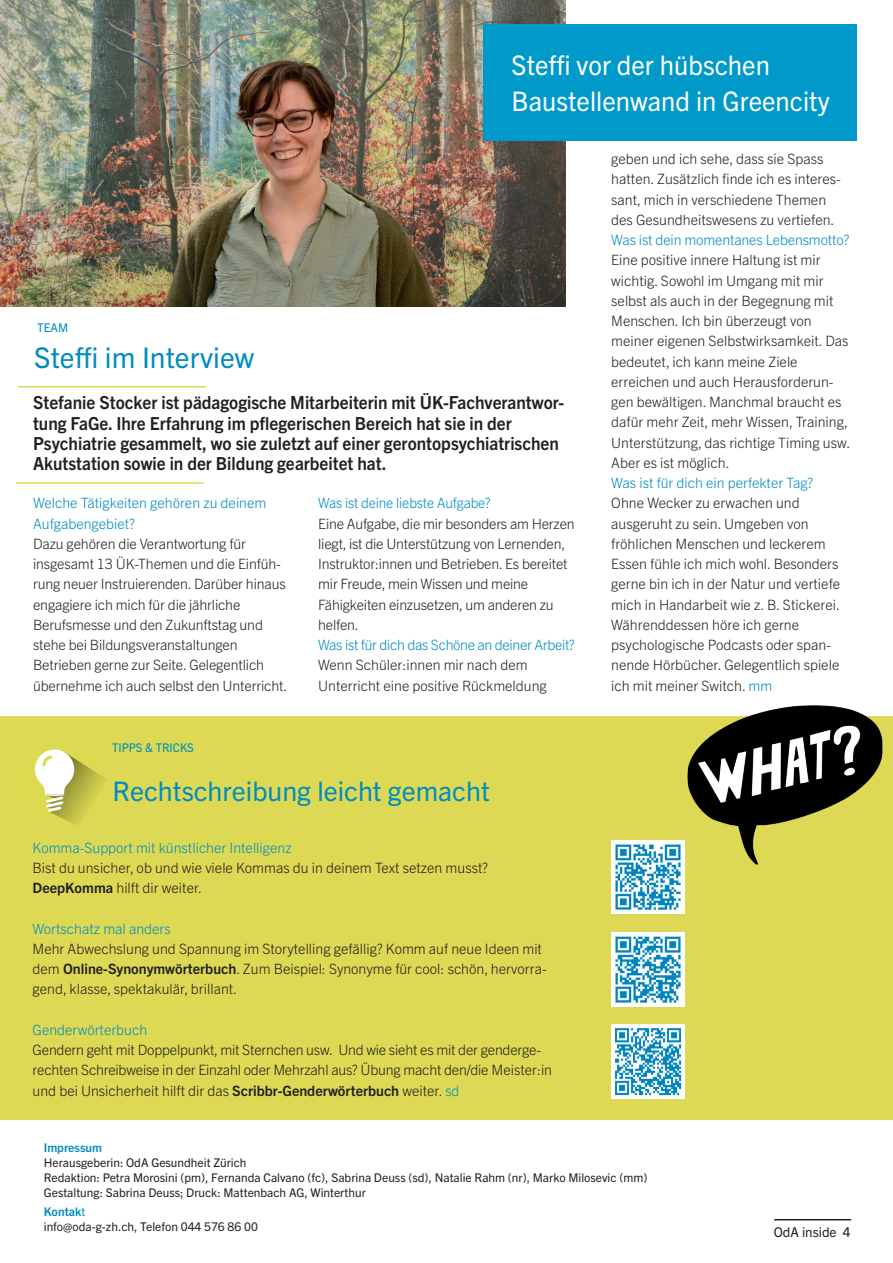
<style>
.page{position:relative;width:893px;height:1263px;background:#fff}
.page>*{position:absolute;margin:0;border:0;box-sizing:border-box;transform-origin:0 0}
.t1{font:28.5px "Trade Gothic Next LT Pro";color:#008cc0}
.t2{font:27px "Trade Gothic Next LT Pro";color:#fff;scale:.96 1}
.t3{font:27px "Trade Gothic Next LT Pro";color:#008cc0}
.Grundtext{font:700 18px/20.2px "Trade Gothic Next LT Pro";color:#231f20;scale:.95 1}
.t4{font:300 14.25px/20.2px "Trade Gothic Next LT Pro";color:#231f20}
.t5{font:300 14.25px/20.2px "Trade Gothic Next LT Pro";color:#008cc0}
.t6{font:300 14.25px "Trade Gothic Next LT Pro";letter-spacing:-.025em;color:#008cc0}
.t7{font:13.5px "Trade Gothic Next LT Pro";color:#231f20}
.t8{font:12px/15px "Trade Gothic Next LT Pro";color:#231f20}
.t9{font:700 12px "Trade Gothic Next LT Pro";color:#008cc0}
.t10{font:12px "Trade Gothic Next LT Pro";color:#008cc0;scale:.96 1}
.t11{font:12px "Trade Gothic Next LT Pro";color:#008cc0}
.s1{color:#008cc0}
.s2{font-weight:700}
.s3{font-weight:400}
</style>
<div class="page">
<div style="left:0;top:716px;width:893px;height:403px;background:#ddd954"></div>
<hr style="left:18px;top:386px;width:188px;height:1px;background:#dcda51">
<hr style="left:16px;top:482px;width:188px;height:2px;background:#dcda51">
<svg style="left:35px;top:749px;width:70px;height:76px"></svg>
<img style="left:0;top:0;width:565px;height:307px">
<div style="left:483px;top:24px;width:373px;height:117px;background:#009aca"></div>
<img style="left:611px;top:840px;width:74px;height:74px">
<img style="left:611px;top:933px;width:74px;height:73px">
<img style="left:611px;top:1024px;width:74px;height:74px">
<img style="left:688px;top:705px;width:194px;height:159px">
<hr style="left:774px;top:1219px;width:77px;height:1px;background:#231f20">
<p class="t2" style="left:512px;top:46px;width:271px">Steffi vor der hübschen</p>
<p class="t2" style="left:512px;top:82px;width:333px">Baustellenwand in Greencity</p>
<p class="t11" style="left:37px;top:319px;width:33px">TEAM</p>
<p class="t1" style="left:34px;top:338px;width:222px">Steffi im Interview</p>
<p class="Grundtext" style="left:33px;top:391px;width:561px">Stefanie Stocker ist pädagogische Mitarbeiterin mit ÜK-Fachverantwor&shy;tung FaGe. Ihre Erfahrung im pflegerischen Bereich hat sie in der Psychiatrie gesammelt, wo sie zuletzt auf einer gerontopsychiatrischen Akutstation sowie in der Bildung gearbeitet hat.</p>
<p class="t5" style="left:33px;top:492px;width:235px">Welche Tätigkeiten gehören zu deinem<br>Aufgabengebiet?</p>
<p class="t4" style="left:33px;top:533px;width:256px">Dazu gehören die Verantwortung für insgesamt 13 ÜK-Themen und die Einfüh&shy;rung neuer Instruierenden. Darüber hinaus engagiere ich mich für die jährliche Berufsmesse und den Zukunftstag und stehe bei Bildungsveranstaltungen Betrieben gerne zur Seite. Gelegentlich übernehme ich auch selbst den Unterricht.</p>
<p class="t10" style="left:112px;top:739px;width:87px">TIPPS &amp; TRICKS</p>
<p class="t5" style="left:318px;top:492px;width:174px">Was ist deine liebste Aufgabe?</p>
<p class="t4" style="left:318px;top:512px;width:258px">Eine Aufgabe, die mir besonders am Herzen liegt, ist die Unterstützung von Lernenden, Instruktor:innen und Betrieben. Es bereitet mir Freude, mein Wissen und meine Fähigkeiten einzusetzen, um anderen zu helfen.</p>
<p class="t6" style="left:318px;top:635px;width:258px">Was ist für dich das Schöne an deiner Arbeit?</p>
<p class="t4" style="left:318px;top:654px;width:230px">Wenn Schüler:innen mir nach dem<br>Unterricht eine positive Rückmeldung</p>
<p class="t3" style="left:113px;top:772px;width:379px">Rechtschreibung leicht gemacht</p>
<p class="t4" style="left:33px;top:836px;width:457px"><span class="s1">Komma-Support mit künstlicher Intelligenz<br></span>Bist du unsicher, ob und wie viele Kommas du in deinem Text setzen musst?<br><span class="s2">DeepKomma</span> hilft dir weiter.</p>
<p class="t5" style="left:33px;top:917px;width:140px">Wortschatz mal anders</p>
<p class="t4" style="left:33px;top:938px;width:516px">Mehr Abwechslung und Spannung im Storytelling gefällig? Komm auf neue Ideen mit dem <span class="s2">Online-Synonymwörterbuch</span>. Zum Beispiel: Synonyme für cool: schön, hervorra&shy;gend, klasse, spektakulär, brillant.</p>
<p class="t5" style="left:33px;top:1019px;width:116px">Genderwörterbuch</p>
<p class="t4" style="left:33px;top:1039px;width:521px">Gendern geht mit Doppelpunkt, mit Sternchen usw. Und wie sieht es mit der genderge&shy;rechten Schreibweise in der Einzahl oder Mehrzahl aus? Übung macht den/die Meister:in und bei Unsicherheit hilft dir das <span class="s2">Scribbr-Genderwörterbuch</span> weiter. <span class="s1">sd</span></p>
<p class="t4" style="left:611px;top:148px;width:231px">geben und ich sehe, dass sie Spass hatten. Zusätzlich finde ich es interes&shy;sant, mich in verschiedene Themen des Gesundheitswesens zu vertiefen.</p>
<p class="t5" style="left:611px;top:229px;width:240px">Was ist dein momentanes Lebensmotto?</p>
<p class="t4" style="left:611px;top:249px;width:241px">Eine positive innere Haltung ist mir wichtig. Sowohl im Umgang mit mir selbst als auch in der Begegnung mit Menschen. Ich bin überzeugt von meiner eigenen Selbstwirksamkeit. Das bedeutet, ich kann meine Ziele erreichen und auch Herausforderun&shy;gen bewältigen. Manchmal braucht es dafür mehr Zeit, mehr Wissen, Training, Unterstützung, das richtige Timing usw.<br>Aber es ist möglich.</p>
<p class="t5" style="left:611px;top:472px;width:204px">Was ist für dich ein perfekter Tag?</p>
<p class="t4" style="left:611px;top:492px;width:230px">Ohne Wecker zu erwachen und ausgeruht zu sein. Umgeben von fröhlichen Menschen und leckerem Essen fühle ich mich wohl. Besonders gerne bin ich in der Natur und vertiefe mich in Handarbeit wie z. B. Stickerei.<br>Währenddessen höre ich gerne psychologische Podcasts oder span&shy;nende Hörbücher. Gelegentlich spiele ich mit meiner Switch. <span class="s1">mm</span></p>
<p class="t9" style="left:44px;top:1139px;width:60px">Impressum</p>
<p class="t8" style="left:44px;top:1154px;width:605px">Herausgeberin: OdA Gesundheit Zürich<br>Redaktion: Petra Morosini (pm), Fernanda Calvano (fc), Sabrina Deuss (sd), Natalie Rahm (nr), Marko Milosevic (mm)</p>
<p class="t8" style="left:44px;top:1184px;width:324px">Gestaltung: Sabrina Deuss; Druck: Mattenbach AG, Winterthur</p>
<p class="t9" style="left:44px;top:1203px;width:43px">Kontak<span class="s3">t</span></p>
<p class="t8" style="left:44px;top:1218px;width:216px">info@oda-g-zh.ch, Telefon 044 576 86 00</p>
<p class="t7" style="left:774px;top:1223px;width:78px">OdA inside 4</p>
</div>
